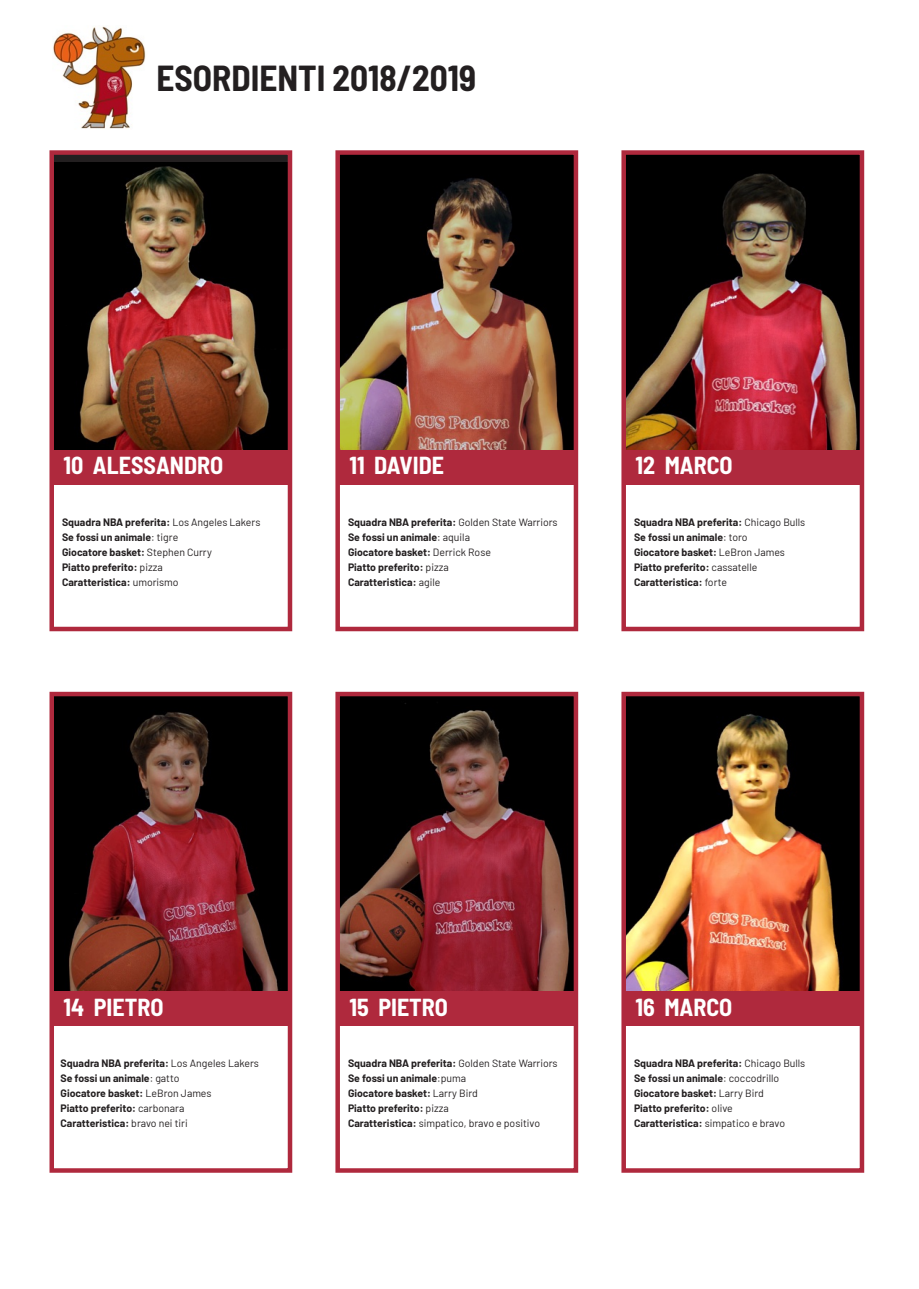
<style>
.page{position:relative;width:919px;height:1289px;background:#fff}
.page>*{position:absolute;margin:0;border:0;box-sizing:border-box;transform-origin:0 0}
.t1{font:700 semi-condensed 35.25px "Barlow";color:#231f20}
.t2{font:700 semi-condensed 24px "Barlow";color:#fff}
.t3{font:700 10.5px/15px "Barlow";color:#231f20}
.s1{font-weight:400}
</style>
<div class="page">
<img style="left:54px;top:161px;width:233px;height:289px">
<div style="left:52px;top:152px;width:238px;height:9px;background:#231f20"></div>
<img style="left:626px;top:696px;width:233px;height:295px">
<img style="left:340px;top:696px;width:233px;height:295px">
<img style="left:54px;top:696px;width:233px;height:295px">
<img style="left:626px;top:155px;width:233px;height:295px">
<img style="left:340px;top:155px;width:233px;height:295px">
<img style="left:53px;top:26px;width:93px;height:103px">
<div style="left:49px;top:150px;width:243px;height:481px;border:4px solid #af293d"></div>
<div style="left:52px;top:450px;width:238px;height:34px;background:#af293d"></div>
<div style="left:335px;top:150px;width:243px;height:481px;border:4px solid #af293d"></div>
<div style="left:337px;top:450px;width:239px;height:34px;background:#af293d"></div>
<div style="left:335px;top:691px;width:243px;height:481px;border:4px solid #af293d"></div>
<div style="left:337px;top:991px;width:239px;height:34px;background:#af293d"></div>
<div style="left:621px;top:691px;width:243px;height:481px;border:4px solid #af293d"></div>
<div style="left:623px;top:991px;width:238px;height:34px;background:#af293d"></div>
<div style="left:49px;top:691px;width:243px;height:481px;border:4px solid #af293d"></div>
<div style="left:52px;top:991px;width:238px;height:34px;background:#af293d"></div>
<div style="left:621px;top:150px;width:243px;height:481px;border:4px solid #af293d"></div>
<div style="left:623px;top:450px;width:238px;height:34px;background:#af293d"></div>
<h1 class="t1" style="left:157px;top:56px;width:321px">ESORDIENTI 2018/2019</h1>
<h2 class="t2" style="left:63px;top:450px;width:161px">10 ALESSANDRO</h2>
<p class="t3" style="left:62px;top:514px;width:200px">Squadra NBA preferita: <span class="s1">Los Angeles Lakers<br></span>Se fossi un animale<span class="s1">: tigre<br></span>Giocatore basket: <span class="s1">Stephen Curry<br></span>Piatto preferito: <span class="s1">pizza<br></span>Caratteristica: <span class="s1">umorismo</span></p>
<h2 class="t2" style="left:349px;top:450px;width:96px">11 DAVIDE</h2>
<p class="t3" style="left:348px;top:514px;width:211px">Squadra NBA preferita: <span class="s1">Golden State Warriors<br></span>Se fossi un animale<span class="s1">: aquila<br></span>Giocatore basket: <span class="s1">Derrick Rose<br></span>Piatto preferito: <span class="s1">pizza<br></span>Caratteristica: <span class="s1">agile</span></p>
<h2 class="t2" style="left:635px;top:450px;width:99px">12 MARCO</h2>
<p class="t3" style="left:634px;top:514px;width:173px">Squadra NBA preferita: <span class="s1">Chicago Bulls<br></span>Se fossi un animale<span class="s1">: toro<br></span>Giocatore basket: <span class="s1">LeBron James<br></span>Piatto preferito: <span class="s1">cassatelle<br></span>Caratteristica: <span class="s1">forte</span></p>
<h2 class="t2" style="left:63px;top:991px;width:102px">14 PIETRO</h2>
<p class="t3" style="left:61px;top:1055px;width:200px">Squadra NBA preferita: <span class="s1">Los Angeles Lakers<br></span>Se fossi un animale<span class="s1">: gatto<br></span>Giocatore basket: <span class="s1">LeBron James<br></span>Piatto preferito: <span class="s1">carbonara<br></span>Caratteristica: <span class="s1">bravo nei tiri</span></p>
<h2 class="t2" style="left:349px;top:991px;width:100px">15 PIETRO</h2>
<p class="t3" style="left:348px;top:1055px;width:211px">Squadra NBA preferita: <span class="s1">Golden State Warriors </span>Se fossi un animale<span class="s1">:puma<br></span>Giocatore basket: <span class="s1">Larry Bird<br></span>Piatto preferito: <span class="s1">pizza<br></span>Caratteristica: <span class="s1">simpatico, bravo e positivo</span></p>
<h2 class="t2" style="left:635px;top:991px;width:98px">16 MARCO</h2>
<p class="t3" style="left:634px;top:1055px;width:173px">Squadra NBA preferita: <span class="s1">Chicago Bulls<br></span>Se fossi un animale<span class="s1">: coccodrillo<br></span>Giocatore basket: <span class="s1">Larry Bird<br></span>Piatto preferito: <span class="s1">olive<br></span>Caratteristica: <span class="s1">simpatico e bravo</span></p>
</div>
